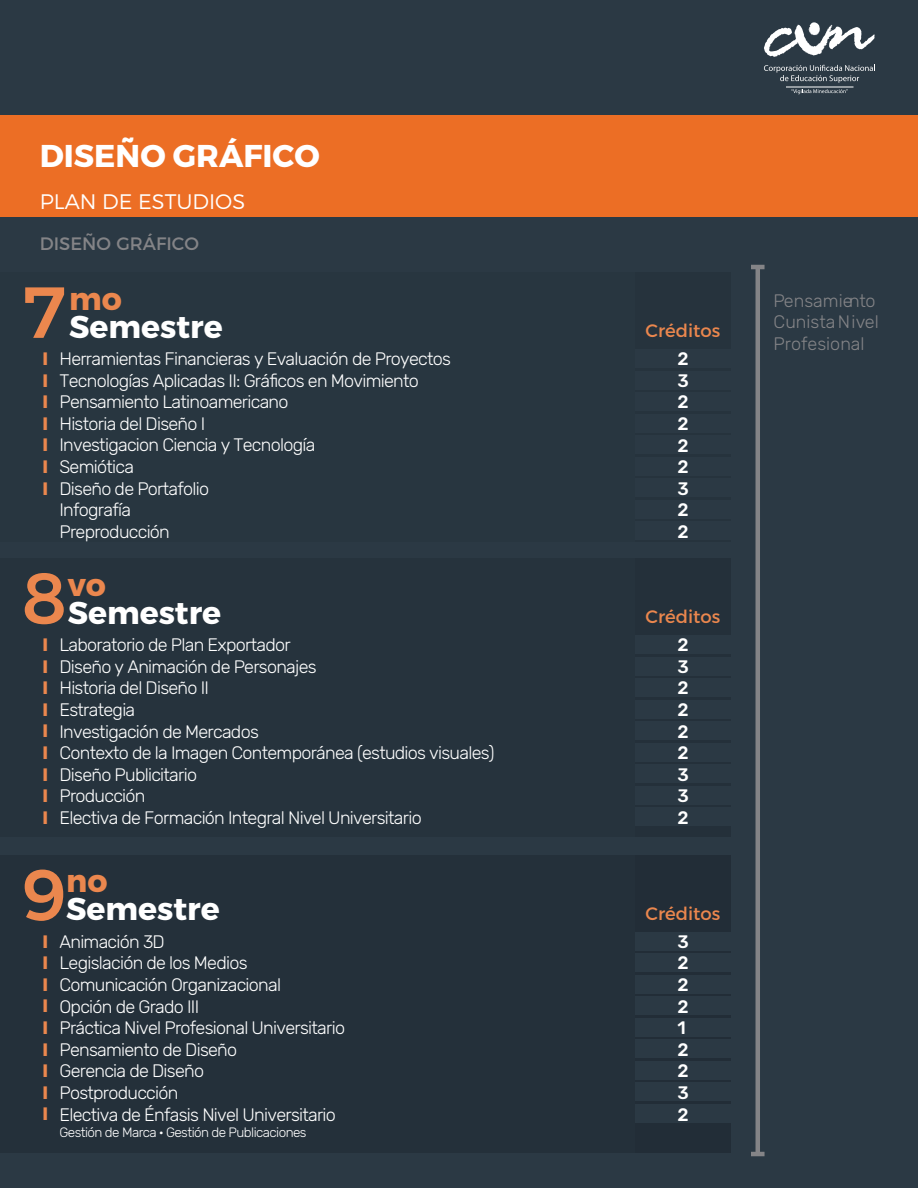
<style>
.page{position:relative;width:918px;height:1188px;background:#2b3944}
.page>*{position:absolute;margin:0;border:0;box-sizing:border-box;transform-origin:0 0}
.t1{font:500 72px "Montserrat";color:#eb874e}
.t2{font:700 31.5px "Montserrat";color:#fff}
.t3{font:700 31.5px "Montserrat";color:#eb874e}
.t4{font:300 21px "Montserrat";color:#fff}
.t5{font:300 18px/21.6px "Rubik";letter-spacing:-.04em;color:#fff}
.t6{font:300 18px/21.6px "Rubik";color:#848487}
.t7{font:500 18px/21.6px "Rubik";color:#fff;text-align:justify}
.t8{font:700 18px/21.6px "Montserrat";color:#eb874e;text-align:justify}
.t9{font:18px "Montserrat";color:#eb874e}
.t10{font:18px "Montserrat";color:#848487}
.t11{font:300 13.5px "Rubik";letter-spacing:-.04em;color:#fff}
</style>
<div class="page">
<div style="left:0;top:116px;width:918px;height:101px;background:#ec6e25"></div>
<svg style="left:764px;top:22px;width:111px;height:35px"></svg>
<svg style="left:764px;top:65px;width:111px;height:18px"></svg>
<hr style="left:786px;top:87px;width:68px;height:1px;background:#fff">
<svg style="left:791px;top:89px;width:57px;height:5px"></svg>
<div style="left:0;top:272px;width:730px;height:270px;background:#283640"></div>
<div style="left:635px;top:349px;width:95px;height:19px;background:#2b3944"></div>
<div style="left:635px;top:371px;width:95px;height:18px;background:#2b3944"></div>
<div style="left:635px;top:392px;width:95px;height:19px;background:#2b3944"></div>
<div style="left:635px;top:414px;width:95px;height:18px;background:#2b3944"></div>
<div style="left:635px;top:435px;width:95px;height:19px;background:#2b3944"></div>
<div style="left:635px;top:457px;width:95px;height:18px;background:#2b3944"></div>
<div style="left:635px;top:478px;width:95px;height:19px;background:#2b3944"></div>
<div style="left:635px;top:500px;width:95px;height:19px;background:#2b3944"></div>
<div style="left:635px;top:522px;width:95px;height:18px;background:#2b3944"></div>
<div style="left:0;top:558px;width:730px;height:279px;background:#26333d"></div>
<div style="left:635px;top:635px;width:95px;height:19px;background:#2b3944"></div>
<div style="left:635px;top:657px;width:95px;height:18px;background:#2b3944"></div>
<div style="left:635px;top:678px;width:95px;height:19px;background:#2b3944"></div>
<div style="left:635px;top:700px;width:95px;height:18px;background:#2b3944"></div>
<div style="left:635px;top:721px;width:95px;height:19px;background:#2b3944"></div>
<div style="left:635px;top:743px;width:95px;height:18px;background:#2b3944"></div>
<div style="left:635px;top:764px;width:95px;height:19px;background:#2b3944"></div>
<div style="left:635px;top:786px;width:95px;height:18px;background:#2b3944"></div>
<div style="left:635px;top:807px;width:95px;height:19px;background:#2b3944"></div>
<div style="left:0;top:855px;width:730px;height:298px;background:#24303a"></div>
<div style="left:635px;top:932px;width:95px;height:19px;background:#2b3944"></div>
<div style="left:635px;top:954px;width:95px;height:18px;background:#2b3944"></div>
<div style="left:635px;top:975px;width:95px;height:19px;background:#2b3944"></div>
<div style="left:635px;top:997px;width:95px;height:18px;background:#2b3944"></div>
<div style="left:635px;top:1018px;width:95px;height:19px;background:#2b3944"></div>
<div style="left:635px;top:1040px;width:95px;height:18px;background:#2b3944"></div>
<div style="left:635px;top:1061px;width:95px;height:19px;background:#2b3944"></div>
<div style="left:635px;top:1083px;width:95px;height:18px;background:#2b3944"></div>
<div style="left:635px;top:1104px;width:95px;height:19px;background:#2b3944"></div>
<hr style="left:756px;top:268px;width:4px;height:885px;background:#848487">
<hr style="left:751px;top:1152px;width:14px;height:4px;background:#848487">
<hr style="left:751px;top:265px;width:14px;height:4px;background:#848487">
<h2 class="t2" style="left:40px;top:136px;width:281px">DISEÑO GRÁFICO</h2>
<p class="t4" style="left:40px;top:189px;width:207px">PLAN DE ESTUDIOS</p>
<p class="t10" style="left:40px;top:229px;width:161px">DISEÑO GRÁFICO</p>
<h1 class="t1" style="left:22px;top:268px;width:46px">7</h1>
<h2 class="t3" style="left:69px;top:279px;width:54px">mo</h2>
<h2 class="t2" style="left:69px;top:307px;width:155px">Semestre</h2>
<p class="t9" style="left:645px;top:317px;width:76px">Créditos</p>
<p class="t8" style="left:42px;top:348px;width:7px">I I I I I I I</p>
<p class="t5" style="left:59px;top:349px;width:393px">Herramientas Financieras y Evaluación de Proyectos<br>Tecnologías Aplicadas II: Gráficos en Movimiento<br>Pensamiento Latinoamericano<br>Historia del Diseño I<br>Investigacion Ciencia y Tecnología<br>Semiótica<br>Diseño de Portafolio<br>Infografía<br>Preproducción</p>
<p class="t7" style="left:678px;top:349px;width:13px">2<br>3<br>2<br>2<br>2<br>2<br>3<br>2<br>2</p>
<h1 class="t1" style="left:22px;top:554px;width:46px">8</h1>
<h2 class="t3" style="left:68px;top:565px;width:40px">vo</h2>
<h2 class="t2" style="left:68px;top:593px;width:155px">Semestre</h2>
<p class="t9" style="left:645px;top:603px;width:76px">Créditos</p>
<p class="t8" style="left:42px;top:634px;width:7px">I I I I I I I I I</p>
<p class="t5" style="left:59px;top:635px;width:437px">Laboratorio de Plan Exportador<br>Diseño y Animación de Personajes<br>Historia del Diseño II<br>Estrategia<br>Investigación de Mercados<br>Contexto de la Imagen Contemporánea (estudios visuales)<br>Diseño Publicitario<br>Producción<br>Electiva de Formación Integral Nivel Universitario</p>
<p class="t7" style="left:678px;top:635px;width:13px">2<br>3<br>2<br>2<br>2<br>2<br>3<br>3<br>2</p>
<h1 class="t1" style="left:22px;top:850px;width:46px">9</h1>
<h2 class="t3" style="left:66px;top:861px;width:43px">no</h2>
<h2 class="t2" style="left:66px;top:890px;width:155px">Semestre</h2>
<p class="t9" style="left:645px;top:899px;width:76px">Créditos</p>
<p class="t8" style="left:42px;top:931px;width:7px">I I I I I I I I I</p>
<p class="t5" style="left:59px;top:931px;width:287px">Animación 3D<br>Legislación de los Medios<br>Comunicación Organizacional<br>Opción de Grado III<br>Práctica Nivel Profesional Universitario<br>Pensamiento de Diseño<br>Gerencia de Diseño<br>Postproducción<br>Electiva de Énfasis Nivel Universitario</p>
<p class="t11" style="left:59px;top:1124px;width:249px">Gestión de Marca · Gestión de Publicaciones</p>
<p class="t7" style="left:678px;top:931px;width:13px;text-align:left">3<br>2<br>2<br>2<br>1<br>2<br>2<br>3<br>2</p>
<p class="t6" style="left:774px;top:290px;width:107px">Pensamiento<br>Cunista Nivel<br>Profesional</p>
</div>
